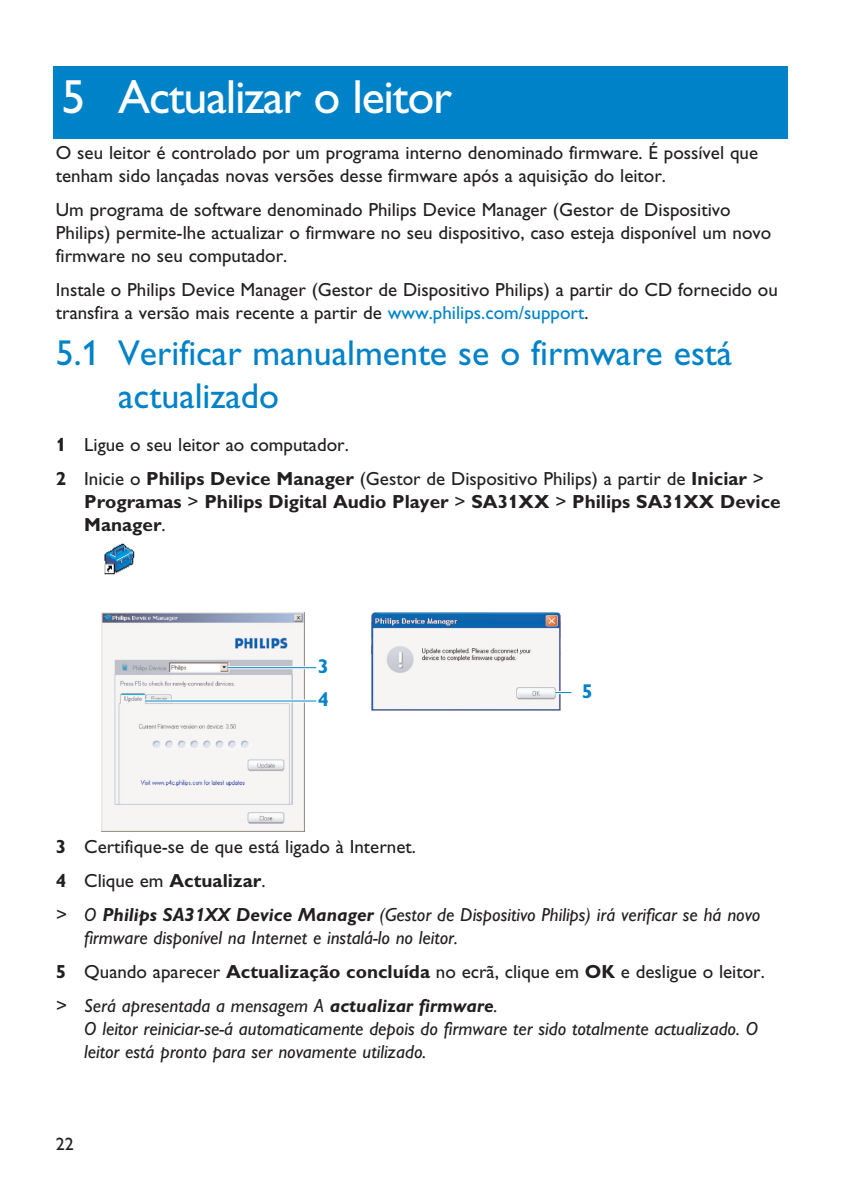
<style>
.page{position:relative;width:842px;height:1191px;background:#fff}
.page>*{position:absolute;margin:0;border:0;box-sizing:border-box;transform-origin:0 0}
.t1{font:48px "Gill Sans";letter-spacing:-.025em;color:#fff}
.t2{font:36px/43.2px "Gill Alt One";color:#0082c8}
.t3{font:700 20px/33.4px "Gill Alt One";color:#0082c8}
.t4{font:19px/22.8px "Gill Alt One";color:#231f20}
.t5{font:italic 19px/34.2px "Gill Alt One";color:#231f20}
.t6{font:700 19px/22.8px "Gill Alt One";color:#231f20}
.t7{font:18px "Gill Alt One";color:#231f20}
.s1{color:#0082c8}
.s2{font-weight:700}
.s3{font-weight:400}
.s4{font-weight:700;font-style:normal}
.s5{font-style:normal}
</style>
<div class="page">
<div style="left:54px;top:66px;width:734px;height:72px;background:#0082c8"></div>
<img style="left:104px;top:543px;width:31px;height:32px">
<img style="left:101px;top:612px;width:203px;height:219px">
<hr style="left:228px;top:666px;width:88px;height:3px;background:#fff">
<hr style="left:228px;top:667px;width:88px;height:1px;background:#0082c8">
<hr style="left:145px;top:699px;width:171px;height:3px;background:#fff">
<hr style="left:145px;top:700px;width:171px;height:1px;background:#0082c8">
<img style="left:371px;top:612px;width:189px;height:98px">
<hr style="left:555px;top:691px;width:16px;height:3px;background:#fff">
<svg style="left:555px;top:692px;width:16px;height:1px"></svg>
<h1 class="t1" style="left:62px;top:80px;width:392px">5 Actualizar o leitor</h1>
<p class="t4" style="left:56px;top:144px;width:704px">O seu leitor é controlado por um programa interno denominado firmware. É possível que tenham sido lançadas novas versões desse firmware após a aquisição do leitor.</p>
<p class="t4" style="left:56px;top:201px;width:717px">Um programa de software denominado Philips Device Manager (Gestor de Dispositivo<br>Philips) permite-lhe actualizar o firmware no seu dispositivo, caso esteja disponível um novo firmware no seu computador.</p>
<p class="t4" style="left:56px;top:280px;width:723px">Instale o Philips Device Manager (Gestor de Dispositivo Philips) a partir do CD fornecido ou transfira a versão mais recente a partir de <span class="s1">www.philips.com/support</span>.</p>
<h2 class="t2" style="left:118px;top:335px;width:616px;text-indent:-62px">5.1 Verificar manualmente se o firmware está actualizado</h2>
<p class="t4" style="left:56px;top:429px;width:710px;line-height:34.2px"><span class="s2">1</span> Ligue o seu leitor ao computador.<br><span class="s2">2</span> Inicie o <span class="s2">Philips Device Manager</span> (Gestor de Dispositivo Philips) a partir de <span class="s2">Iniciar</span> &gt;</p>
<p class="t6" style="left:84px;top:492px;width:698px">Programas <span class="s3">&gt;</span> Philips Digital Audio Player <span class="s3">&gt;</span> SA31XX <span class="s3">&gt;</span> Philips SA31XX Device<br>Manager<span class="s3">.</span></p>
<p class="t3" style="left:318px;top:651px;width:13px">3<br>4</p>
<p class="t3" style="left:582px;top:676px;width:13px">5</p>
<p class="t5" style="left:56px;top:831px;width:706px"><span class="s4">3</span> <span class="s5">Certifique-se de que está ligado à Internet.<br></span><span class="s4">4</span> <span class="s5">Clique em</span> <span class="s4">Actualizar</span><span class="s5">.<br></span>&gt; O <span class="s2">Philips SA31XX Device Manager</span> (Gestor de Dispositivo Philips) irá verificar se há novo</p>
<p class="t5" style="left:56px;top:922px;width:711px;text-indent:28px">firmware disponível na Internet e instalá-lo no leitor.<br><span class="s4">5</span> <span class="s5">Quando aparecer</span> <span class="s4">Actualização concluída</span> <span class="s5">no ecrã, clique em</span> <span class="s4">OK</span> <span class="s5">e desligue o leitor. </span>&gt; Será apresentada a mensagem A <span class="s2">actualizar firmware</span>.</p>
<p class="t5" style="left:84px;top:1019px;width:675px;line-height:22.8px">O leitor reiniciar-se-á automaticamente depois do firmware ter sido totalmente actualizado. O leitor está pronto para ser novamente utilizado.</p>
<p class="t7" style="left:56px;top:1137px;width:19px">22</p>
</div>
